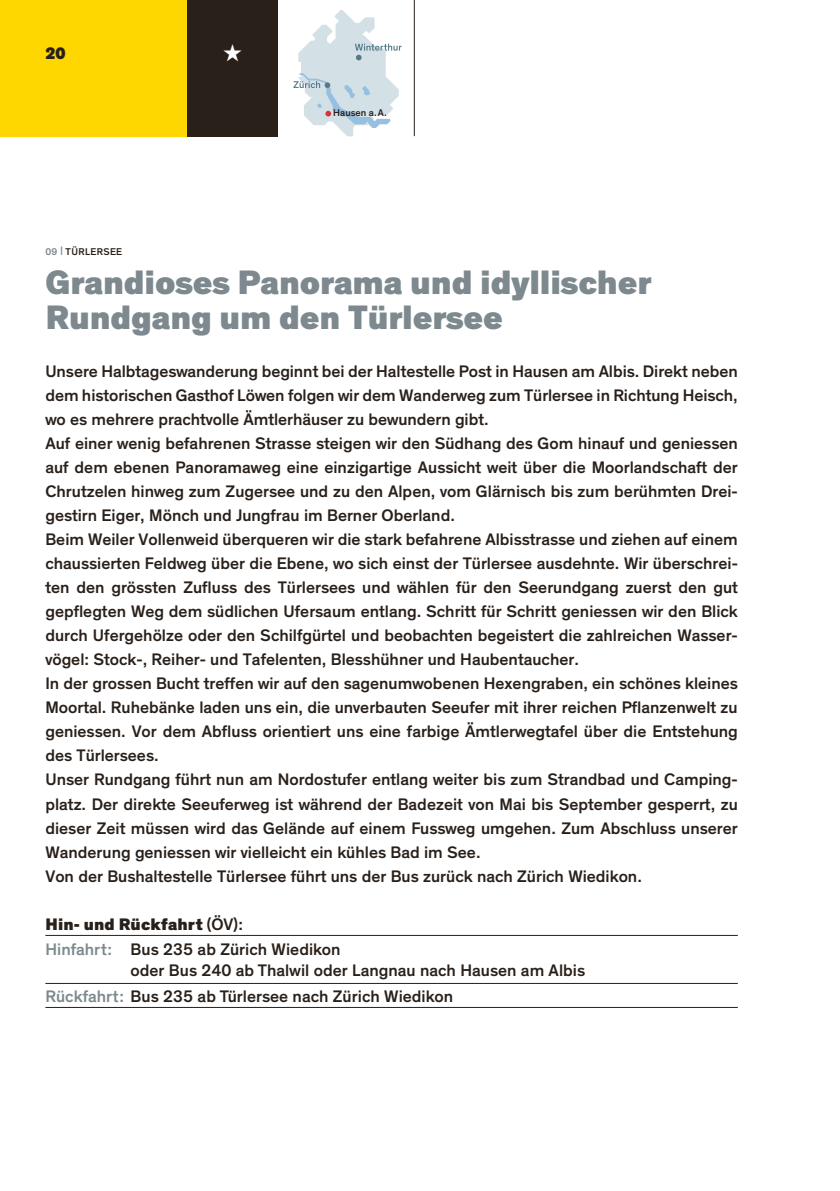
<style>
.page{position:relative;width:840px;height:1191px;background:#fff}
.page>*{position:absolute;margin:0;border:0;box-sizing:border-box;transform-origin:0 0}
.t1{font:900 34.4px/35px "Theinhardt";letter-spacing:-.005em;color:#7d898e}
.t2{font:500 17px/24px "Theinhardt";color:#29201a}
.t3{font:900 17px "Theinhardt";color:#29201a}
.t4{font:500 10px "Theinhardt";letter-spacing:.04em;color:#29201a}
.s1{color:#7d898e}
.s2{font-weight:900}
</style>
<div class="page">
<div style="left:0;top:0;width:187px;height:136px;background:#ffd700"></div>
<div style="left:187px;top:0;width:91px;height:136px;background:#29201a"></div>
<hr style="left:414px;top:0;width:1px;height:136px;background:#29201a">
<hr style="left:45px;top:935px;width:692px;height:1px;background:#29201a">
<hr style="left:45px;top:983px;width:692px;height:1px;background:#29201a">
<hr style="left:45px;top:1007px;width:692px;height:1px;background:#29201a">
<svg style="left:293px;top:10px;width:108px;height:127px"></svg>
<p class="t3" style="left:45px;top:42px;width:22px">20</p>
<p class="t4" style="left:45px;top:245px;width:78px"><span class="s1">09 |</span> TÜRLERSEE</p>
<p class="t4" style="left:333px;top:107px;width:55px">Hausen a.A.</p>
<h1 class="t1" style="left:45px;top:266px;width:607px">Grandioses Panorama und idyllischer<br>Rundgang um den Türlersee</h1>
<p class="t2" style="left:45px;top:360px;width:693px">Unsere Halbtageswanderung beginnt bei der Haltestelle Post in Hausen am Albis. Direkt neben dem historischen Gasthof Löwen folgen wir dem Wanderweg zum Türlersee in Richtung Heisch, wo es mehrere prachtvolle Ämtlerhäuser zu bewundern gibt.<br>Auf einer wenig befahrenen Strasse steigen wir den Südhang des Gom hinauf und geniessen auf dem ebenen Panoramaweg eine einzigartige Aussicht weit über die Moorlandschaft der Chrutzelen hinweg zum Zugersee und zu den Alpen, vom Glärnisch bis zum berühmten Drei&shy;gestirn Eiger, Mönch und Jungfrau im Berner Oberland.<br>Beim Weiler Vollenweid überqueren wir die stark befahrene Albisstrasse und ziehen auf einem chaussierten Feldweg über die Ebene, wo sich einst der Türlersee ausdehnte. Wir überschrei&shy;ten den grössten Zufluss des Türlersees und wählen für den Seerundgang zuerst den gut gepflegten Weg dem südlichen Ufersaum entlang. Schritt für Schritt geniessen wir den Blick durch Ufergehölze oder den Schilfgürtel und beobachten begeistert die zahlreichen Wasser&shy;vögel: Stock-, Reiher- und Tafelenten, Blesshühner und Haubentaucher.<br>In der grossen Bucht treffen wir auf den sagenumwobenen Hexengraben, ein schönes kleines Moortal. Ruhebänke laden uns ein, die unverbauten Seeufer mit ihrer reichen Pflanzenwelt zu geniessen. Vor dem Abfluss orientiert uns eine farbige Ämtlerwegtafel über die Entstehung des Türlersees.<br>Unser Rundgang führt nun am Nordostufer entlang weiter bis zum Strandbad und Camping&shy;platz. Der direkte Seeuferweg ist während der Badezeit von Mai bis September gesperrt, zu dieser Zeit müssen wird das Gelände auf einem Fussweg umgehen. Zum Abschluss unserer Wanderung geniessen wir vielleicht ein kühles Bad im See.<br>Von der Bushaltestelle Türlersee führt uns der Bus zurück nach Zürich Wiedikon.</p>
<p class="t2" style="left:45px;top:911px;width:296px;line-height:25px"><span class="s2">Hin- und Rückfahrt</span> (ÖV):<br><span class="s1">Hinfahrt:</span> Bus 235 ab Zürich Wiedikon</p>
<p class="t2" style="left:45px;top:957px;width:541px;line-height:26px;text-indent:85px">oder Bus 240 ab Thalwil oder Langnau nach Hausen am Albis<br><span class="s1">Rückfahrt:</span> Bus 235 ab Türlersee nach Zürich Wiedikon</p>
</div>
